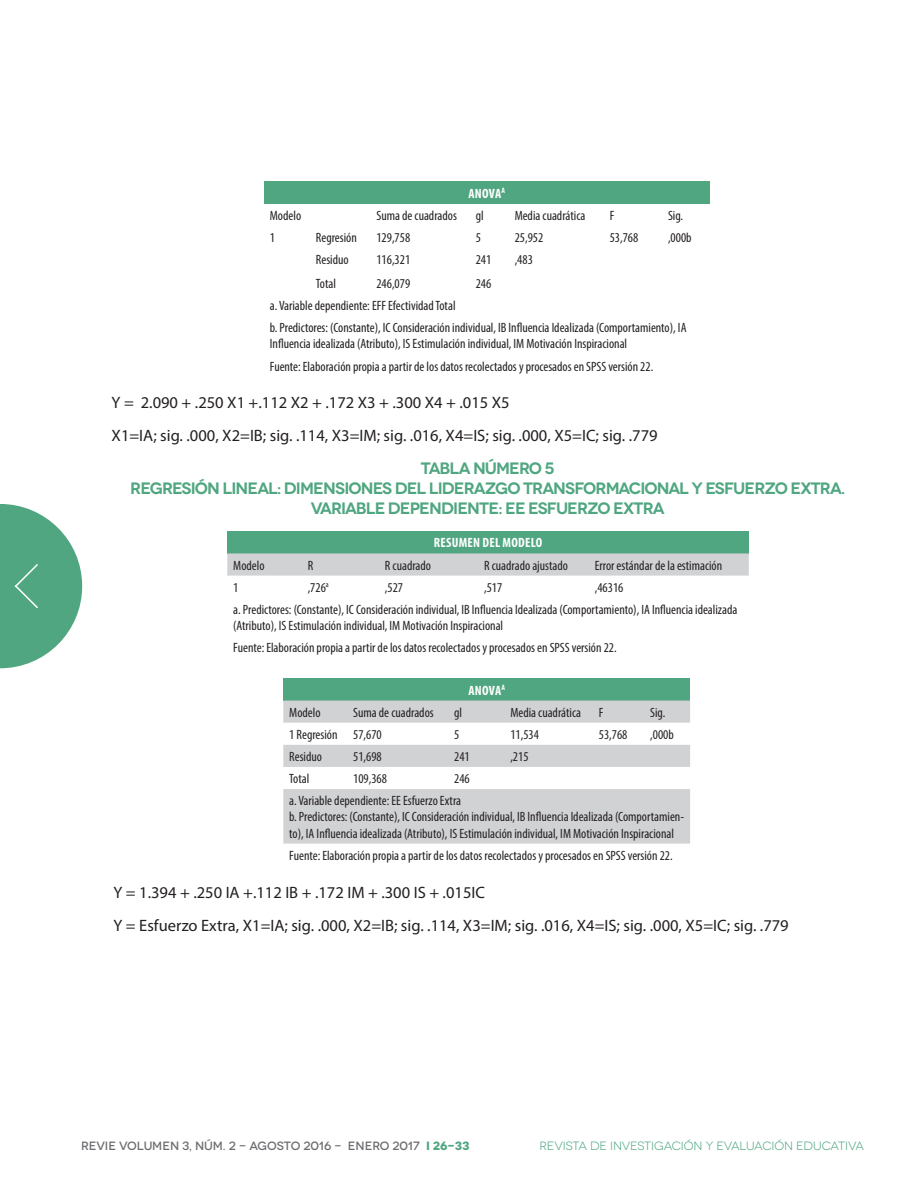
<style>
.page{position:relative;width:918px;height:1188px;background:#fff}
.page>*{position:absolute;margin:0;border:0;box-sizing:border-box;transform-origin:0 0}
.t1{font:16.5px/33.3px "Myriad Pro";color:#231f20}
.t2{font:600 16.5px/19.8px "Novecentowide";letter-spacing:-.05em;color:#4fa680;text-align:center}
.t3{font:condensed 13.5px/22.2px "Myriad Pro";color:#231f20}
.t4{font:700 condensed 13.5px "Myriad Pro";letter-spacing:.02em;color:#fff}
.t5{font:500 12px "Novecentowide";color:#6c6d70}
.t6{font:12px "Novecentowide";letter-spacing:-.01em;color:#4fa680}
.s1{font-weight:700;color:#4fa680}
</style>
<div class="page">
<svg style="left:0;top:504px;width:82px;height:164px"></svg>
<div style="left:264px;top:182px;width:446px;height:22px;background:#4fa680"></div>
<div style="left:227px;top:531px;width:522px;height:22px;background:#4fa680"></div>
<svg style="left:227px;top:553px;width:522px;height:23px;background:#cfd1d3"></svg>
<div style="left:283px;top:678px;width:407px;height:23px;background:#4fa680"></div>
<svg style="left:283px;top:701px;width:407px;height:143px;fill:#d1d2d4"></svg>
<p class="t4" style="left:468px;top:185px;width:38px">ANOVA<sup>A</sup></p>
<p class="t3" style="left:270px;top:204px;width:33px">Modelo</p>
<p class="t3" style="left:376px;top:204px;width:82px">Suma de cuadrados</p>
<p class="t3" style="left:476px;top:204px;width:9px">gl</p>
<p class="t3" style="left:515px;top:204px;width:72px">Media cuadrática</p>
<p class="t3" style="left:610px;top:204px;width:6px">F</p>
<p class="t3" style="left:668px;top:204px;width:17px">Sig.</p>
<p class="t3" style="left:270px;top:226px;width:7px">1</p>
<p class="t3" style="left:316px;top:226px;width:42px">Regresión</p>
<p class="t3" style="left:376px;top:226px;width:35px">129,758</p>
<p class="t3" style="left:476px;top:226px;width:7px">5</p>
<p class="t3" style="left:515px;top:226px;width:30px">25,952</p>
<p class="t3" style="left:610px;top:226px;width:30px">53,768</p>
<p class="t3" style="left:668px;top:226px;width:25px">,000b</p>
<p class="t3" style="left:316px;top:249px;width:34px">Residuo</p>
<p class="t3" style="left:376px;top:249px;width:35px">116,321</p>
<p class="t3" style="left:476px;top:249px;width:17px">241</p>
<p class="t3" style="left:515px;top:249px;width:20px">,483</p>
<p class="t3" style="left:316px;top:272px;width:22px">Total</p>
<p class="t3" style="left:376px;top:272px;width:35px">246,079</p>
<p class="t3" style="left:476px;top:272px;width:17px">246</p>
<p class="t3" style="left:270px;top:294px;width:418px">a. Variable dependiente: EFF Efectividad Total<br>b. Predictores: (Constante), IC Consideración individual, IB Influencia Idealizada (Comportamiento), IA</p>
<p class="t3" style="left:270px;top:333px;width:385px">Influencia idealizada (Atributo), IS Estimulación individual, IM Motivación Inspiracional<br>Fuente: Elaboración propia a partir de los datos recolectados y procesados en SPSS versión 22.</p>
<p class="t1" style="left:112px;top:385px;width:548px">Y = 2.090 + .250 X1 +.112 X2 + .172 X3 + .300 X4 + .015 X5<br>X1=IA; sig. .000, X2=IB; sig. .114, X3=IM; sig. .016, X4=IS; sig. .000, X5=IC; sig. .779</p>
<p class="t2" style="left:130px;top:459px;width:717px">TABLA NÚMERO 5<br>REGRESIÓN LINEAL: DIMENSIONES DEL LIDERAZGO TRANSFORMACIONAL Y ESFUERZO EXTRA.<br>VARIABLE DEPENDIENTE: EE ESFUERZO EXTRA</p>
<p class="t4" style="left:434px;top:535px;width:110px">RESUMEN DEL MODELO</p>
<p class="t3" style="left:233px;top:554px;width:33px">Modelo</p>
<p class="t3" style="left:308px;top:554px;width:7px">R</p>
<p class="t3" style="left:385px;top:554px;width:48px">R cuadrado</p>
<p class="t3" style="left:484px;top:554px;width:85px">R cuadrado ajustado</p>
<p class="t3" style="left:595px;top:554px;width:129px">Error estándar de la estimación</p>
<p class="t3" style="left:233px;top:576px;width:7px">1</p>
<p class="t3" style="left:308px;top:576px;width:23px">,726<sup>a</sup></p>
<p class="t3" style="left:385px;top:576px;width:20px">,527</p>
<p class="t3" style="left:484px;top:576px;width:20px">,517</p>
<p class="t3" style="left:233px;top:576px;width:506px;text-indent:361px">,46316<br>a. Predictores: (Constante), IC Consideración individual, IB Influencia Idealizada (Comportamiento), IA Influencia idealizada</p>
<p class="t3" style="left:233px;top:614px;width:385px">(Atributo), IS Estimulación individual, IM Motivación Inspiracional<br>Fuente: Elaboración propia a partir de los datos recolectados y procesados en SPSS versión 22.</p>
<p class="t4" style="left:468px;top:682px;width:38px">ANOVA<sup>A</sup></p>
<p class="t3" style="left:289px;top:701px;width:33px">Modelo</p>
<p class="t3" style="left:353px;top:701px;width:82px">Suma de cuadrados</p>
<p class="t3" style="left:454px;top:701px;width:9px">gl</p>
<p class="t3" style="left:510px;top:701px;width:72px">Media cuadrática</p>
<p class="t3" style="left:599px;top:701px;width:6px">F</p>
<p class="t3" style="left:650px;top:701px;width:17px">Sig.</p>
<p class="t3" style="left:289px;top:723px;width:94px">1 Regresión 57,670</p>
<p class="t3" style="left:454px;top:723px;width:7px">5</p>
<p class="t3" style="left:510px;top:723px;width:30px">11,534</p>
<p class="t3" style="left:599px;top:723px;width:30px">53,768</p>
<p class="t3" style="left:650px;top:723px;width:25px">,000b</p>
<p class="t3" style="left:289px;top:745px;width:34px">Residuo</p>
<p class="t3" style="left:353px;top:745px;width:30px">51,698</p>
<p class="t3" style="left:454px;top:745px;width:17px">241</p>
<p class="t3" style="left:510px;top:745px;width:20px">,215</p>
<p class="t3" style="left:289px;top:767px;width:22px">Total</p>
<p class="t3" style="left:353px;top:767px;width:35px">109,368</p>
<p class="t3" style="left:289px;top:767px;width:182px;text-indent:165px">246 a. Variable dependiente: EE Esfuerzo Extra</p>
<p class="t3" style="left:289px;top:809px;width:396px;line-height:16.2px">b. Predictores: (Constante), IC Consideración individual, IB Influencia Idealizada (Comportamien&shy;to), IA Influencia idealizada (Atributo), IS Estimulación individual, IM Motivación Inspiracional</p>
<p class="t3" style="left:289px;top:844px;width:385px">Fuente: Elaboración propia a partir de los datos recolectados y procesados en SPSS versión 22.</p>
<p class="t1" style="left:114px;top:876px;width:677px">Y = 1.394 + .250 IA +.112 IB + .172 IM + .300 IS + .015IC<br>Y = Esfuerzo Extra, X1=IA; sig. .000, X2=IB; sig. .114, X3=IM; sig. .016, X4=IS; sig. .000, X5=IC; sig. .779</p>
<p class="t5" style="left:81px;top:1139px;width:390px">REVIE VOLUMEN 3, NÚM. 2 - AGOSTO 2016 - ENERO 2017 <span class="s1">i 26-33</span></p>
<p class="t6" style="left:539px;top:1139px;width:326px">REVISTA DE INVESTIGACIÓN Y EVALUACIÓN EDUCATIVA</p>
</div>
